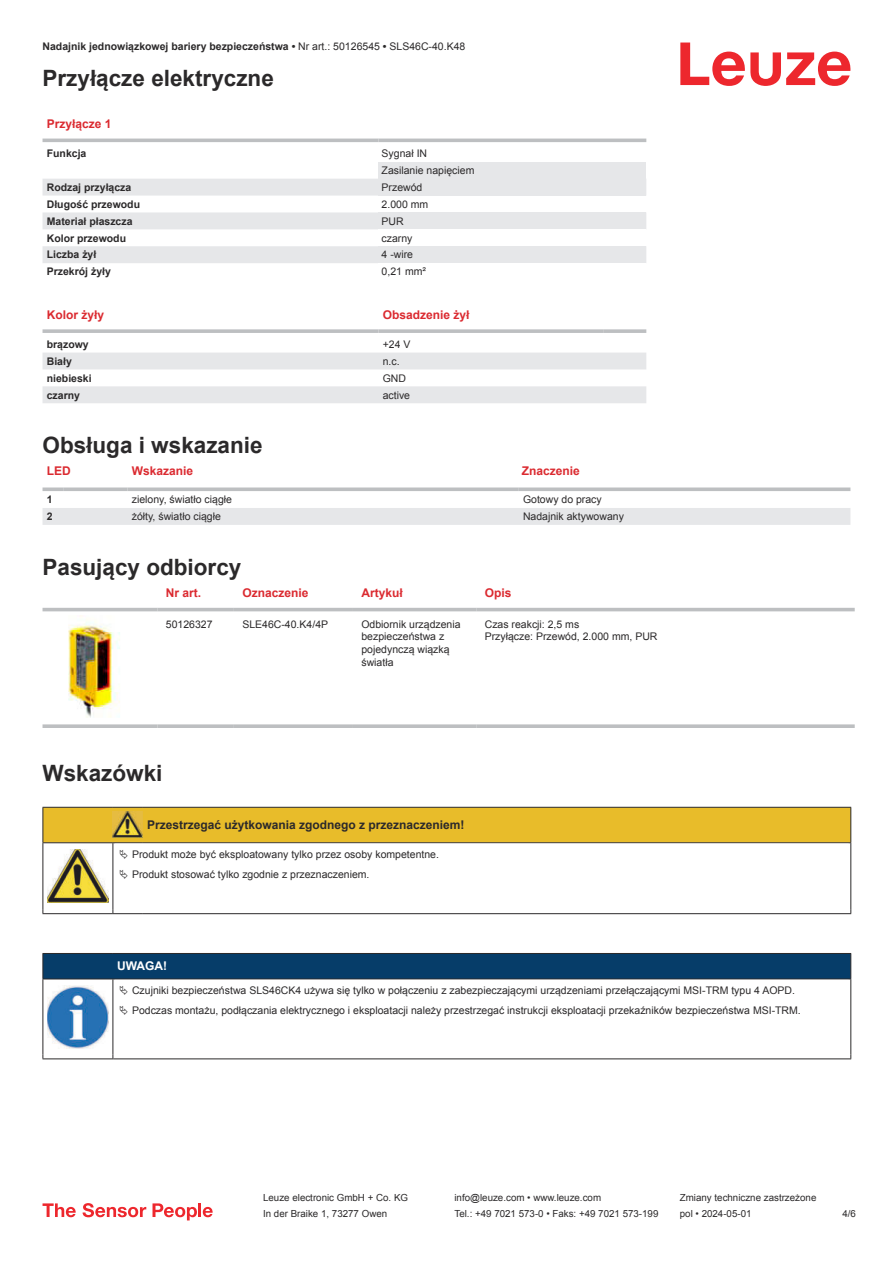
<style>
.page{position:relative;width:893px;height:1263px;background:#fff}
.page>*{position:absolute;margin:0;border:0;box-sizing:border-box;transform-origin:0 0}
.t1{font:700 22.5px "Arial";color:#2b292a}
.t2{font:700 12px "Arial";color:#db2a30}
.t3{font:700 12px "Arial";color:#2b292a}
.t4{font:700 12px "Arial";color:#fff}
.t5{font:10.5px/12.6px "Arial";color:#2b292a}
.t6{font:700 10.5px "Arial";color:#2b292a}
.t7{font:9.75px "Arial";color:#2b292a}
.s1{font-weight:400}
</style>
<div class="page">
<svg style="left:680px;top:43px;width:170px;height:43px"></svg>
<svg style="left:43px;top:138px;width:603px;height:1px"></svg>
<svg style="left:43px;top:179px;width:335px;height:84px;fill:#e6e7e9"></svg>
<hr style="left:43px;top:139px;width:335px;height:3px;background:#bdbfc1">
<hr style="left:378px;top:139px;width:268px;height:3px;background:#bdbfc1">
<div style="left:378px;top:162px;width:268px;height:17px;background:#e6e7e9"></div>
<div style="left:378px;top:179px;width:268px;height:17px;background:#e6e7e9"></div>
<div style="left:378px;top:212px;width:268px;height:17px;background:#e6e7e9"></div>
<div style="left:378px;top:246px;width:268px;height:17px;background:#e6e7e9"></div>
<svg style="left:43px;top:352px;width:603px;height:1px"></svg>
<svg style="left:43px;top:353px;width:603px;height:50px"></svg>
<svg style="left:43px;top:329px;width:335px;height:4px"></svg>
<svg style="left:378px;top:329px;width:226px;height:4px"></svg>
<svg style="left:604px;top:329px;width:42px;height:4px"></svg>
<div style="left:43px;top:508px;width:807px;height:17px;background:#e6e7e9"></div>
<svg style="left:43px;top:487px;width:21px;height:4px"></svg>
<svg style="left:64px;top:487px;width:64px;height:4px"></svg>
<svg style="left:128px;top:487px;width:391px;height:4px;background:#c5c7c8"></svg>
<svg style="left:519px;top:487px;width:331px;height:4px"></svg>
<svg style="left:43px;top:607px;width:812px;height:9px"></svg>
<hr style="left:43px;top:608px;width:114px;height:3px;background:#bdbfc1">
<hr style="left:157px;top:608px;width:77px;height:3px;background:#bdbfc1">
<hr style="left:234px;top:608px;width:119px;height:3px;background:#bdbfc1">
<hr style="left:353px;top:608px;width:123px;height:3px;background:#bdbfc1">
<hr style="left:476px;top:608px;width:379px;height:3px;background:#bdbfc1">
<svg style="left:43px;top:724px;width:114px;height:4px"></svg>
<svg style="left:157px;top:724px;width:77px;height:4px"></svg>
<svg style="left:234px;top:724px;width:119px;height:4px"></svg>
<svg style="left:353px;top:724px;width:123px;height:4px"></svg>
<svg style="left:476px;top:724px;width:379px;height:4px;background:#c3c5c7"></svg>
<img style="left:68px;top:619px;width:52px;height:99px">
<svg style="left:43px;top:1203px;width:33px;height:14px"></svg>
<svg style="left:83px;top:1203px;width:63px;height:14px"></svg>
<svg style="left:153px;top:1203px;width:44px;height:17px"></svg>
<hr style="left:198px;top:1203px;width:3px;height:14px;background:#ed272d">
<svg style="left:203px;top:1207px;width:10px;height:10px"></svg>
<hr style="left:43px;top:843px;width:1px;height:66px;background:#2b292a">
<hr style="left:113px;top:843px;width:1px;height:66px;background:#2b292a">
<hr style="left:850px;top:843px;width:1px;height:66px;background:#2b292a">
<hr style="left:43px;top:913px;width:70px;height:1px;background:#2b292a">
<hr style="left:113px;top:913px;width:30px;height:1px;background:#2b292a">
<hr style="left:143px;top:913px;width:708px;height:1px;background:#2b292a">
<img style="left:47px;top:884px;width:61px;height:19px">
<hr style="left:43px;top:979px;width:1px;height:75px;background:#2b292a">
<hr style="left:113px;top:979px;width:1px;height:75px;background:#2b292a">
<hr style="left:850px;top:979px;width:1px;height:75px;background:#2b292a">
<hr style="left:43px;top:1058px;width:70px;height:1px;background:#2b292a">
<hr style="left:113px;top:1058px;width:738px;height:1px;background:#2b292a">
<img style="left:47px;top:1020px;width:61px;height:28px">
<svg style="left:43px;top:807px;width:808px;height:77px"></svg>
<svg style="left:43px;top:953px;width:808px;height:67px"></svg>
<p class="t6" style="left:43px;top:39px;width:424px">Nadajnik jednowiązkowej bariery bezpieczeństwa • <span class="s1">Nr art.: 50126545</span> • <span class="s1">SLS46C-40.K48</span></p>
<h1 class="t1" style="left:43px;top:63px;width:233px">Przyłącze elektryczne</h1>
<p class="t2" style="left:47px;top:115px;width:66px">Przyłącze 1</p>
<p class="t6" style="left:47px;top:149px;width:41px">Funkcja</p>
<p class="t5" style="left:382px;top:145px;width:94px;line-height:17px">Sygnał IN<br>Zasilanie napięciem</p>
<p class="t6" style="left:47px;top:180px;width:86px">Rodzaj przyłącza</p>
<p class="t5" style="left:382px;top:181px;width:42px">Przewód</p>
<p class="t6" style="left:47px;top:197px;width:95px">Długość przewodu</p>
<p class="t5" style="left:382px;top:199px;width:48px">2.000 mm</p>
<p class="t6" style="left:47px;top:214px;width:87px">Materiał płaszcza</p>
<p class="t5" style="left:382px;top:215px;width:24px">PUR</p>
<p class="t6" style="left:47px;top:230px;width:81px">Kolor przewodu</p>
<p class="t5" style="left:382px;top:233px;width:32px">czarny</p>
<p class="t6" style="left:47px;top:247px;width:51px">Liczba żył</p>
<p class="t5" style="left:382px;top:249px;width:33px">4 -wire</p>
<p class="t6" style="left:47px;top:264px;width:66px">Przekrój żyły</p>
<p class="t5" style="left:382px;top:265px;width:46px">0,21 mm²</p>
<p class="t2" style="left:47px;top:306px;width:59px">Kolor żyły</p>
<p class="t2" style="left:383px;top:306px;width:88px">Obsadzenie żył</p>
<p class="t6" style="left:47px;top:337px;width:44px">brązowy</p>
<p class="t5" style="left:383px;top:338px;width:29px">+24 V</p>
<p class="t6" style="left:47px;top:354px;width:27px">Biały</p>
<p class="t5" style="left:383px;top:356px;width:18px">n.c.</p>
<p class="t6" style="left:47px;top:371px;width:46px">niebieski</p>
<p class="t5" style="left:383px;top:372px;width:25px">GND</p>
<p class="t6" style="left:47px;top:391px;width:35px">czarny</p>
<p class="t5" style="left:383px;top:389px;width:29px">active</p>
<h1 class="t1" style="left:43px;top:430px;width:222px">Obsługa i wskazanie</h1>
<p class="t2" style="left:47px;top:463px;width:25px">LED</p>
<p class="t2" style="left:132px;top:463px;width:63px">Wskazanie</p>
<p class="t2" style="left:522px;top:467px;width:60px">Znaczenie</p>
<p class="t6" style="left:47px;top:492px;width:7px">1</p>
<p class="t5" style="left:132px;top:493px;width:102px">zielony, światło ciągłe</p>
<p class="t5" style="left:523px;top:493px;width:80px">Gotowy do pracy</p>
<p class="t6" style="left:47px;top:509px;width:7px">2</p>
<p class="t5" style="left:132px;top:510px;width:91px">żółty, światło ciągłe</p>
<p class="t5" style="left:523px;top:510px;width:102px">Nadajnik aktywowany</p>
<h1 class="t1" style="left:43px;top:551px;width:200px">Pasujący odbiorcy</h1>
<p class="t2" style="left:166px;top:584px;width:37px">Nr art.</p>
<p class="t2" style="left:242px;top:588px;width:68px">Oznaczenie</p>
<p class="t2" style="left:361px;top:584px;width:43px">Artykuł</p>
<p class="t2" style="left:485px;top:584px;width:28px">Opis</p>
<p class="t5" style="left:166px;top:618px;width:48px">50126327</p>
<p class="t5" style="left:242px;top:618px;width:87px">SLE46C-40.K4/4P</p>
<p class="t5" style="left:361px;top:618px;width:101px">Odbiornik urządzenia bezpieczeństwa z pojedynczą wiązką światła</p>
<p class="t5" style="left:485px;top:618px;width:174px">Czas reakcji: 2,5 ms<br>Przyłącze: Przewód, 2.000 mm, PUR</p>
<h1 class="t1" style="left:43px;top:757px;width:122px">Wskazówki</h1>
<p class="t3" style="left:147px;top:816px;width:319px">Przestrzegać użytkowania zgodnego z przeznaczeniem!</p>
<p class="t5" style="left:132px;top:844px;width:308px;line-height:20.2px">Produkt może być eksploatowany tylko przez osoby kompetentne.<br>Produkt stosować tylko zgodnie z przeznaczeniem.</p>
<p class="t4" style="left:117px;top:958px;width:51px">UWAGA!</p>
<p class="t5" style="left:132px;top:980px;width:670px;line-height:20.2px">Czujniki bezpieczeństwa SLS46CK4 używa się tylko w połączeniu z zabezpieczającymi urządzeniami przełączającymi MSI-TRM typu 4 AOPD.<br>Podczas montażu, podłączania elektrycznego i eksploatacji należy przestrzegać instrukcji eksploatacji przekaźników bezpieczeństwa MSI-TRM.</p>
<p class="t7" style="left:263px;top:1191px;width:146px">Leuze electronic GmbH + Co. KG</p>
<p class="t7" style="left:454px;top:1191px;width:148px">info@leuze.com • www.leuze.com</p>
<p class="t7" style="left:680px;top:1191px;width:138px">Zmiany techniczne zastrzeżone</p>
<p class="t7" style="left:263px;top:1207px;width:126px">In der Braike 1, 73277 Owen</p>
<p class="t7" style="left:454px;top:1207px;width:205px">Tel.: +49 7021 573-0 • Faks: +49 7021 573-199</p>
<p class="t7" style="left:680px;top:1207px;width:73px">pol • 2024-05-01</p>
<p class="t7" style="left:842px;top:1210px;width:15px">4 /6</p>
</div>
